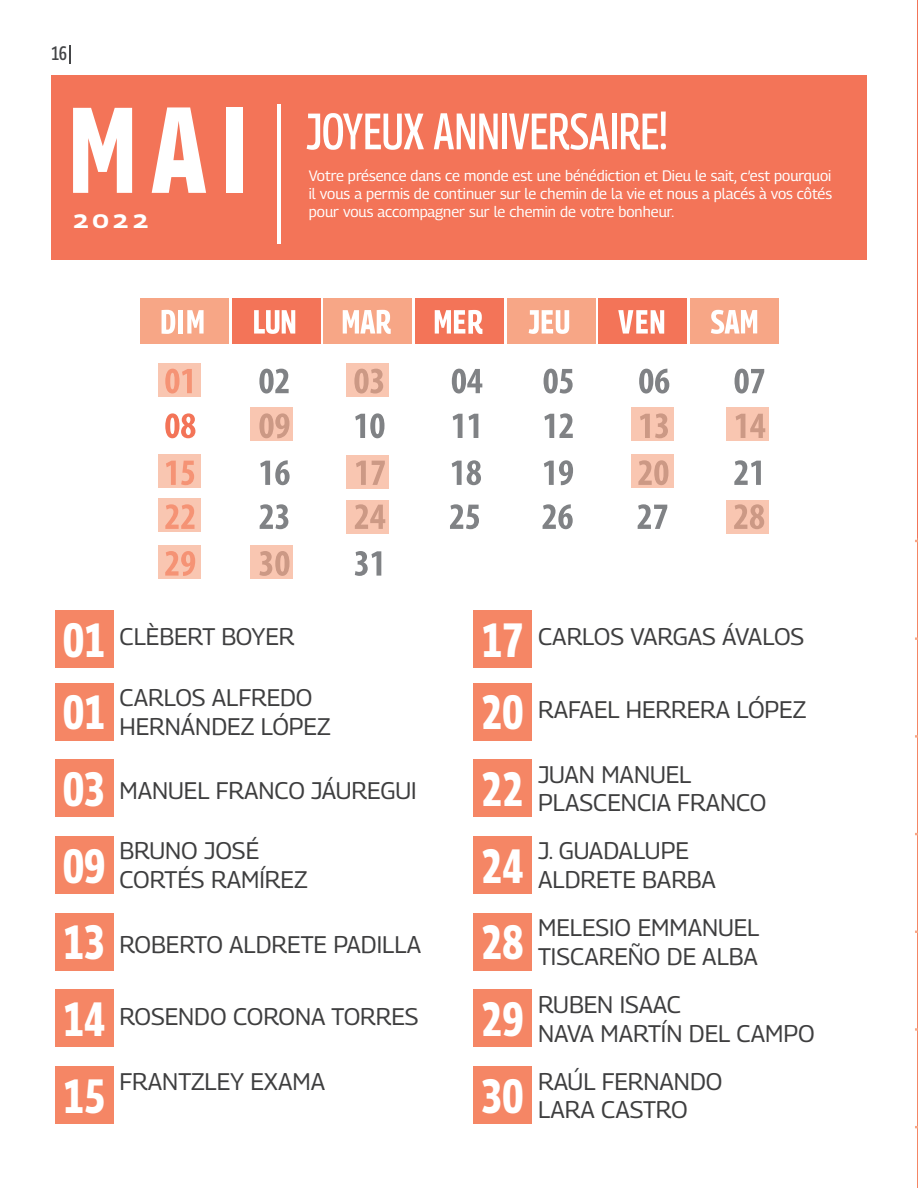
<style>
.page{position:relative;width:918px;height:1188px;background:#fff}
.page>*{position:absolute;margin:0;border:0;box-sizing:border-box;transform-origin:0 0}
.t1{font:700 121.5px "Georama Condensed";color:#fff}
.t2{font:500 51px "Georama Condensed";color:#fff}
.t3{font:700 48px "Georama Condensed";color:#fff}
.t4{font:24px/28.8px "Georama";color:#3e3e3f}
.t5{font:700 19.5px "Georama Expanded";color:#fff}
.t6{font:500 19.5px "Georama Condensed";color:#444547}
.t7{font:15px/18px "Georama";color:#fff;text-align:justify}
</style>
<div class="page">
<hr style="left:917px;top:0;width:1px;height:1188px;background:#f37458">
<hr style="left:917px;top:538px;width:1px;height:650px;background:#f58665">
<div style="left:232px;top:298px;width:88px;height:46px;background:#f37458"></div>
<div style="left:323px;top:298px;width:89px;height:46px;background:#f7a686"></div>
<div style="left:415px;top:298px;width:89px;height:46px;background:#f37458"></div>
<div style="left:507px;top:298px;width:88px;height:46px;background:#f7a686"></div>
<div style="left:598px;top:298px;width:89px;height:46px;background:#f37458"></div>
<div style="left:690px;top:298px;width:89px;height:46px;background:#f7a686"></div>
<div style="left:52px;top:75px;width:815px;height:185px;background:#f37458"></div>
<hr style="left:278px;top:104px;width:3px;height:139px;background:#fff">
<div style="left:140px;top:298px;width:89px;height:46px;background:#f7a686"></div>
<svg style="left:254px;top:310px;width:41px;height:24px"></svg>
<svg style="left:343px;top:310px;width:48px;height:24px"></svg>
<svg style="left:529px;top:310px;width:40px;height:24px"></svg>
<svg style="left:435px;top:310px;width:47px;height:24px"></svg>
<svg style="left:618px;top:310px;width:46px;height:24px"></svg>
<svg style="left:711px;top:310px;width:46px;height:24px"></svg>
<svg style="left:162px;top:310px;width:13px;height:24px"></svg>
<svg style="left:187px;top:310px;width:17px;height:24px"></svg>
<hr style="left:179px;top:310px;width:4px;height:24px;background:#fff">
<svg style="left:69px;top:45px;width:2px;height:19px"></svg>
<svg style="left:638px;top:504px;width:29px;height:25px"></svg>
<svg style="left:544px;top:413px;width:29px;height:25px"></svg>
<svg style="left:544px;top:460px;width:29px;height:25px"></svg>
<svg style="left:543px;top:504px;width:30px;height:25px"></svg>
<svg style="left:453px;top:414px;width:10px;height:24px"></svg>
<svg style="left:469px;top:414px;width:9px;height:24px"></svg>
<svg style="left:452px;top:460px;width:29px;height:25px"></svg>
<svg style="left:450px;top:504px;width:29px;height:25px"></svg>
<svg style="left:355px;top:413px;width:29px;height:25px"></svg>
<svg style="left:355px;top:551px;width:26px;height:25px"></svg>
<svg style="left:735px;top:369px;width:29px;height:25px"></svg>
<svg style="left:734px;top:460px;width:27px;height:25px"></svg>
<svg style="left:165px;top:413px;width:30px;height:25px"></svg>
<svg style="left:639px;top:369px;width:30px;height:25px"></svg>
<svg style="left:544px;top:369px;width:29px;height:25px"></svg>
<svg style="left:452px;top:369px;width:30px;height:25px"></svg>
<svg style="left:259px;top:369px;width:30px;height:25px"></svg>
<svg style="left:260px;top:460px;width:30px;height:25px"></svg>
<svg style="left:260px;top:504px;width:28px;height:25px"></svg>
<div style="left:55px;top:683px;width:58px;height:57px;background:#f58665"></div>
<div style="left:473px;top:683px;width:59px;height:57px;background:#f58665"></div>
<div style="left:55px;top:610px;width:58px;height:58px;background:#f58665"></div>
<div style="left:473px;top:610px;width:59px;height:58px;background:#f58665"></div>
<div style="left:55px;top:759px;width:58px;height:58px;background:#f58665"></div>
<div style="left:473px;top:759px;width:59px;height:58px;background:#f58665"></div>
<div style="left:55px;top:836px;width:58px;height:58px;background:#f58665"></div>
<div style="left:473px;top:836px;width:59px;height:58px;background:#f58665"></div>
<div style="left:55px;top:990px;width:58px;height:57px;background:#f58665"></div>
<div style="left:473px;top:990px;width:59px;height:57px;background:#f58665"></div>
<div style="left:55px;top:913px;width:58px;height:57px;background:#f58665"></div>
<div style="left:473px;top:913px;width:59px;height:57px;background:#f58665"></div>
<div style="left:55px;top:1066px;width:58px;height:58px;background:#f58665"></div>
<div style="left:473px;top:1066px;width:59px;height:58px;background:#f58665"></div>
<svg style="left:158px;top:363px;width:43px;height:33px"></svg>
<svg style="left:158px;top:454px;width:43px;height:34px"></svg>
<svg style="left:158px;top:499px;width:43px;height:33px"></svg>
<svg style="left:158px;top:545px;width:43px;height:34px"></svg>
<svg style="left:250px;top:545px;width:43px;height:34px"></svg>
<svg style="left:346px;top:363px;width:43px;height:33px"></svg>
<svg style="left:250px;top:408px;width:43px;height:33px"></svg>
<svg style="left:346px;top:455px;width:43px;height:34px"></svg>
<svg style="left:346px;top:500px;width:43px;height:34px"></svg>
<svg style="left:726px;top:500px;width:43px;height:34px"></svg>
<svg style="left:631px;top:408px;width:43px;height:33px"></svg>
<svg style="left:631px;top:454px;width:43px;height:34px"></svg>
<svg style="left:726px;top:408px;width:43px;height:33px"></svg>
<p class="t6" style="left:52px;top:39px;width:17px">16</p>
<h1 class="t1" style="left:69px;top:62px;width:179px">MAI</h1>
<h2 class="t2" style="left:306px;top:94px;width:363px">JOYEUX ANNIVERSAIRE!</h2>
<p class="t7" style="left:309px;top:166px;width:525px">Votre présence dans ce monde est une bénédiction et Dieu le sait, c’est pourquoi il vous a permis de continuer sur le chemin de la vie et nous a placés à vos côtés pour vous accompagner sur le chemin de votre bonheur.</p>
<p class="t5" style="left:73px;top:207px;width:78px">2022</p>
<h3 class="t3" style="left:63px;top:605px;width:43px">01</h3>
<h3 class="t3" style="left:482px;top:605px;width:43px">17</h3>
<p class="t4" style="left:119px;top:622px;width:177px">CLÈBERT BOYER</p>
<p class="t4" style="left:538px;top:622px;width:268px">CARLOS VARGAS ÁVALOS</p>
<p class="t4" style="left:119px;top:683px;width:213px">CARLOS ALFREDO<br>HERNÁNDEZ LÓPEZ</p>
<p class="t4" style="left:538px;top:694px;width:270px">RAFAEL HERRERA LÓPEZ</p>
<h3 class="t3" style="left:63px;top:677px;width:43px">01</h3>
<h3 class="t3" style="left:482px;top:677px;width:43px">20</h3>
<p class="t4" style="left:119px;top:775px;width:299px">MANUEL FRANCO JÁUREGUI</p>
<p class="t4" style="left:538px;top:759px;width:230px">JUAN MANUEL<br>PLASCENCIA FRANCO</p>
<p class="t4" style="left:119px;top:836px;width:190px">BRUNO JOSÉ<br>CORTÉS RAMÍREZ</p>
<p class="t4" style="left:538px;top:836px;width:179px">J. GUADALUPE<br>ALDRETE BARBA</p>
<h3 class="t3" style="left:63px;top:754px;width:43px">03</h3>
<h3 class="t3" style="left:482px;top:754px;width:43px">22</h3>
<h3 class="t3" style="left:63px;top:831px;width:43px">09</h3>
<h3 class="t3" style="left:482px;top:831px;width:43px">24</h3>
<h3 class="t3" style="left:63px;top:908px;width:43px">13</h3>
<h3 class="t3" style="left:482px;top:908px;width:43px">28</h3>
<p class="t4" style="left:119px;top:930px;width:303px">ROBERTO ALDRETE PADILLA</p>
<p class="t4" style="left:538px;top:913px;width:223px">MELESIO EMMANUEL<br>TISCAREÑO DE ALBA</p>
<p class="t4" style="left:119px;top:1001px;width:301px">ROSENDO CORONA TORRES</p>
<p class="t4" style="left:538px;top:990px;width:278px">RUBEN ISAAC<br>NAVA MARTÍN DEL CAMPO</p>
<h3 class="t3" style="left:63px;top:984px;width:43px">14</h3>
<h3 class="t3" style="left:482px;top:984px;width:43px">29</h3>
<p class="t4" style="left:119px;top:1066px;width:207px">FRANTZLEY EXAMA</p>
<p class="t4" style="left:538px;top:1066px;width:186px">RAÚL FERNANDO<br>LARA CASTRO</p>
<h3 class="t3" style="left:63px;top:1061px;width:43px">15</h3>
<h3 class="t3" style="left:482px;top:1061px;width:43px">30</h3>
</div>
